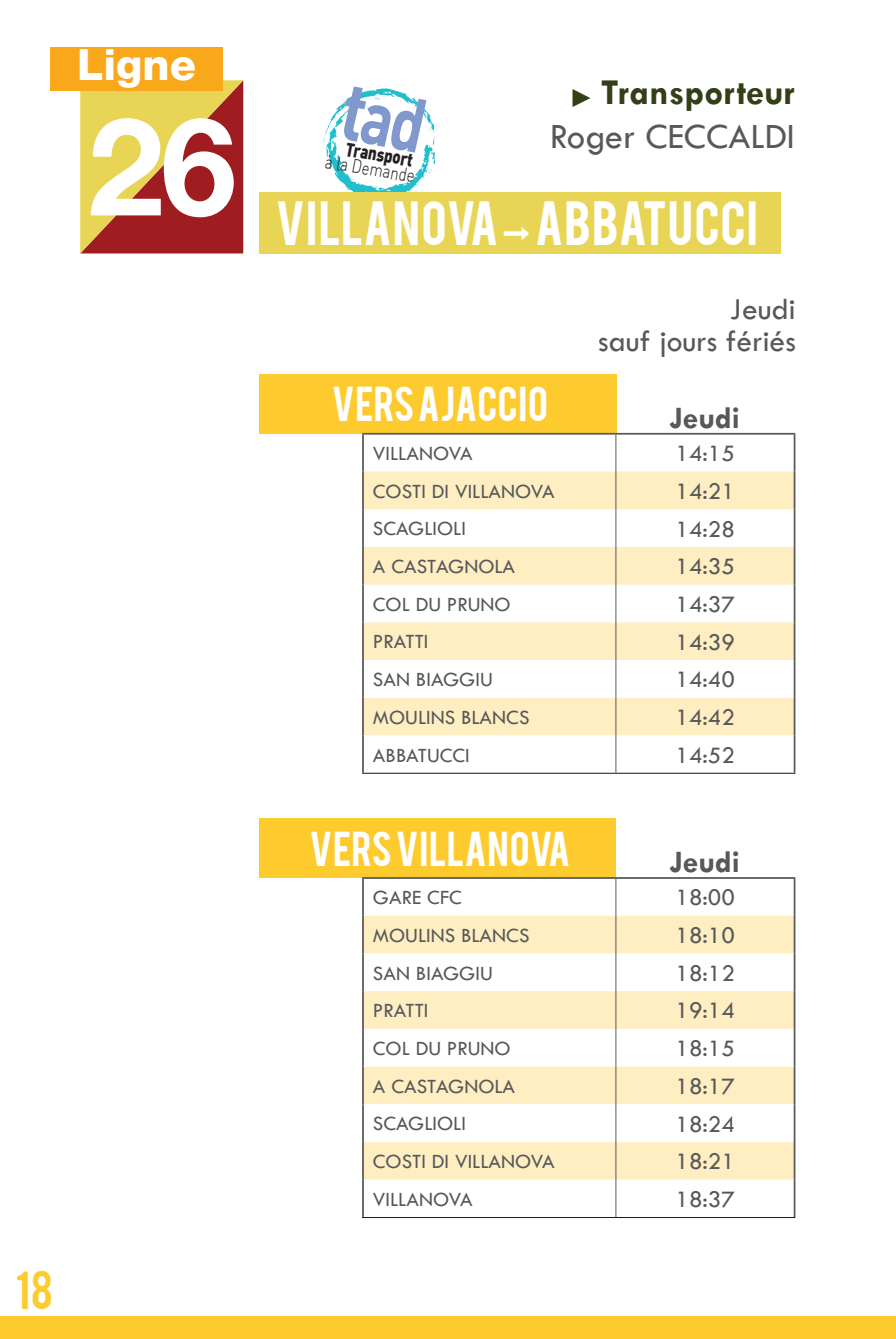
<style>
.page{position:relative;width:896px;height:1339px;background:#fff}
.page>*{position:absolute;margin:0;border:0;box-sizing:border-box;transform-origin:0 0}
.t1{font:700 136.15px "Helvetica Neue LT Pro";color:#fff}
.t2{font:49px "Bebas";letter-spacing:.015em;color:#fff}
.t3{font:800 43.05px "Helvetica Neue LT Pro";color:#fff}
.t4{font:42px "Bebas";color:#fecb2f}
.t5{font:38.5px "Bebas";color:#fff}
.t6{font:36.75px/44.1px "Tw Cen";color:#57585a;text-align:right}
.t7{font:31.5px/31.5px "Tw Cen";color:#57585a;text-align:right}
.t8{font:700 31.5px "Tw Cen";color:#57585a}
.t9{font:24.5px "Tw Cen";color:#57585a}
.t10{font:21px "Tw Cen";color:#57585a}
.t11{font:18.9px "DIN Light Alternate";color:#231f20;scale:.8 1}
.t12{font:900 18.9px "DIN";color:#231f20;scale:.8 1}
.s1{font-family:"Faribole Fleches Br";font-size:35px;color:#323f17}
.s2{font-weight:700;color:#323f17}
.s3{font-family:"Faribole Fleches Br"}
</style>
<div class="page">
<div style="left:259px;top:374px;width:357px;height:59px;background:#fecb2f"></div>
<div style="left:259px;top:818px;width:356px;height:59px;background:#fecb2f"></div>
<svg style="left:322px;top:86px;width:114px;height:106px"></svg>
<div style="left:259px;top:192px;width:521px;height:61px;background:#e9d555"></div>
<svg style="left:80px;top:80px;width:163px;height:173px;background:#c27539"></svg>
<div style="left:51px;top:47px;width:172px;height:44px;background:#f9a71b"></div>
<svg style="left:364px;top:471px;width:429px;height:189px;fill:#feeec2"></svg>
<svg style="left:364px;top:660px;width:429px;height:112px"></svg>
<hr style="left:362px;top:772px;width:254px;height:1px;background:#231f20">
<hr style="left:616px;top:772px;width:179px;height:1px;background:#231f20">
<hr style="left:615px;top:434px;width:1px;height:37px;background:#57585a">
<hr style="left:615px;top:471px;width:1px;height:38px;background:#57585a">
<hr style="left:615px;top:509px;width:1px;height:38px;background:#57585a">
<hr style="left:615px;top:547px;width:1px;height:37px;background:#57585a">
<hr style="left:615px;top:584px;width:1px;height:38px;background:#57585a">
<hr style="left:615px;top:622px;width:1px;height:38px;background:#57585a">
<hr style="left:615px;top:660px;width:1px;height:37px;background:#57585a">
<hr style="left:615px;top:697px;width:1px;height:38px;background:#57585a">
<hr style="left:615px;top:735px;width:1px;height:37px;background:#57585a">
<hr style="left:362px;top:433px;width:254px;height:1px;background:#57585a">
<hr style="left:362px;top:434px;width:2px;height:37px;background:#57585a">
<hr style="left:616px;top:433px;width:179px;height:1px;background:#57585a">
<hr style="left:793px;top:434px;width:2px;height:37px;background:#57585a">
<hr style="left:362px;top:471px;width:2px;height:38px;background:#57585a">
<hr style="left:793px;top:471px;width:2px;height:38px;background:#57585a">
<hr style="left:362px;top:509px;width:2px;height:38px;background:#57585a">
<hr style="left:793px;top:509px;width:2px;height:38px;background:#57585a">
<hr style="left:362px;top:547px;width:2px;height:37px;background:#57585a">
<hr style="left:793px;top:547px;width:2px;height:37px;background:#57585a">
<hr style="left:362px;top:584px;width:2px;height:38px;background:#57585a">
<hr style="left:793px;top:584px;width:2px;height:38px;background:#57585a">
<hr style="left:362px;top:622px;width:2px;height:38px;background:#57585a">
<hr style="left:793px;top:622px;width:2px;height:38px;background:#57585a">
<hr style="left:362px;top:660px;width:2px;height:37px;background:#57585a">
<hr style="left:793px;top:660px;width:2px;height:37px;background:#57585a">
<hr style="left:362px;top:697px;width:2px;height:38px;background:#57585a">
<hr style="left:793px;top:697px;width:2px;height:38px;background:#57585a">
<hr style="left:362px;top:735px;width:2px;height:37px;background:#57585a">
<hr style="left:793px;top:735px;width:2px;height:37px;background:#57585a">
<svg style="left:364px;top:915px;width:429px;height:189px;fill:#feeec2"></svg>
<svg style="left:364px;top:1104px;width:429px;height:112px"></svg>
<hr style="left:362px;top:1216px;width:254px;height:1px;background:#231f20">
<hr style="left:616px;top:1216px;width:179px;height:1px;background:#231f20">
<hr style="left:615px;top:878px;width:1px;height:37px;background:#57585a">
<hr style="left:615px;top:915px;width:1px;height:38px;background:#57585a">
<hr style="left:615px;top:953px;width:1px;height:38px;background:#57585a">
<hr style="left:615px;top:991px;width:1px;height:37px;background:#57585a">
<hr style="left:615px;top:1028px;width:1px;height:38px;background:#57585a">
<hr style="left:615px;top:1066px;width:1px;height:38px;background:#57585a">
<hr style="left:615px;top:1104px;width:1px;height:37px;background:#57585a">
<hr style="left:615px;top:1141px;width:1px;height:38px;background:#57585a">
<hr style="left:615px;top:1179px;width:1px;height:37px;background:#57585a">
<hr style="left:362px;top:877px;width:254px;height:1px;background:#57585a">
<hr style="left:362px;top:878px;width:2px;height:37px;background:#57585a">
<hr style="left:616px;top:877px;width:179px;height:1px;background:#57585a">
<hr style="left:793px;top:878px;width:2px;height:37px;background:#57585a">
<hr style="left:362px;top:915px;width:2px;height:38px;background:#57585a">
<hr style="left:793px;top:915px;width:2px;height:38px;background:#57585a">
<hr style="left:362px;top:953px;width:2px;height:38px;background:#57585a">
<hr style="left:793px;top:953px;width:2px;height:38px;background:#57585a">
<hr style="left:362px;top:991px;width:2px;height:37px;background:#57585a">
<hr style="left:793px;top:991px;width:2px;height:37px;background:#57585a">
<hr style="left:362px;top:1028px;width:2px;height:38px;background:#57585a">
<hr style="left:793px;top:1028px;width:2px;height:38px;background:#57585a">
<hr style="left:362px;top:1066px;width:2px;height:38px;background:#57585a">
<hr style="left:793px;top:1066px;width:2px;height:38px;background:#57585a">
<hr style="left:362px;top:1104px;width:2px;height:37px;background:#57585a">
<hr style="left:793px;top:1104px;width:2px;height:37px;background:#57585a">
<hr style="left:362px;top:1141px;width:2px;height:38px;background:#57585a">
<hr style="left:793px;top:1141px;width:2px;height:38px;background:#57585a">
<hr style="left:362px;top:1179px;width:2px;height:37px;background:#57585a">
<hr style="left:793px;top:1179px;width:2px;height:37px;background:#57585a">
<div style="left:0;top:1315px;width:896px;height:23px;background:#fecb2f"></div>
<h3 class="t3" style="left:77px;top:39px;width:120px">Ligne</h3>
<h1 class="t1" style="left:88px;top:83px;width:150px">26</h1>
<h3 class="t4" style="left:16px;top:1259px;width:39px">18</h3>
<p class="t12" style="left:347px;top:137px;width:87px;rotate:9deg">Transport</p>
<p class="t11" style="left:327px;top:150px;width:115px;rotate:9deg">à la Demande</p>
<h3 class="t6" style="left:549px;top:70px;width:247px"><span class="s1">R</span> <span class="s2">Transporteur<br></span>Roger CECCALDI</h3>
<h2 class="t2" style="left:276px;top:188px;width:483px">VILLANOVA <span class="s3">^</span> ABBATUCCI</h2>
<h3 class="t5" style="left:332px;top:376px;width:218px">VERS AJACCIO</h3>
<h3 class="t7" style="left:598px;top:293px;width:199px">Jeudi<br>sauf jours fériés</h3>
<h3 class="t8" style="left:669px;top:399px;width:72px">Jeudi</h3>
<p class="t10" style="left:373px;top:440px;width:101px">VILLANOVA</p>
<p class="t9" style="left:675px;top:438px;width:61px">14:15</p>
<p class="t10" style="left:373px;top:478px;width:183px">COSTI DI VILLANOVA</p>
<p class="t9" style="left:675px;top:476px;width:61px">14:21</p>
<p class="t10" style="left:373px;top:516px;width:94px">SCAGLIOLI</p>
<p class="t9" style="left:675px;top:514px;width:61px">14:28</p>
<p class="t10" style="left:373px;top:553px;width:144px">A CASTAGNOLA</p>
<p class="t9" style="left:675px;top:551px;width:61px">14:35</p>
<p class="t10" style="left:373px;top:591px;width:139px">COL DU PRUNO</p>
<p class="t9" style="left:675px;top:589px;width:61px">14:37</p>
<p class="t10" style="left:373px;top:629px;width:57px">PRATTI</p>
<p class="t9" style="left:675px;top:627px;width:61px">14:39</p>
<p class="t10" style="left:373px;top:667px;width:121px">SAN BIAGGIU</p>
<p class="t9" style="left:675px;top:665px;width:61px">14:40</p>
<p class="t10" style="left:373px;top:704px;width:158px">MOULINS BLANCS</p>
<p class="t9" style="left:675px;top:702px;width:61px">14:42</p>
<p class="t10" style="left:373px;top:742px;width:98px">ABBATUCCI</p>
<p class="t9" style="left:675px;top:740px;width:61px">14:52</p>
<h3 class="t5" style="left:309px;top:820px;width:262px">VERS VILLANOVA</h3>
<h3 class="t8" style="left:669px;top:843px;width:72px">Jeudi</h3>
<p class="t10" style="left:373px;top:884px;width:90px">GARE CFC</p>
<p class="t9" style="left:675px;top:882px;width:61px">18:00</p>
<p class="t10" style="left:373px;top:922px;width:158px">MOULINS BLANCS</p>
<p class="t9" style="left:675px;top:920px;width:61px">18:10</p>
<p class="t10" style="left:373px;top:960px;width:121px">SAN BIAGGIU</p>
<p class="t9" style="left:675px;top:958px;width:61px">18:12</p>
<p class="t10" style="left:373px;top:997px;width:57px">PRATTI</p>
<p class="t9" style="left:675px;top:995px;width:61px">19:14</p>
<p class="t10" style="left:373px;top:1035px;width:139px">COL du PRUNO</p>
<p class="t9" style="left:675px;top:1033px;width:61px">18:15</p>
<p class="t10" style="left:373px;top:1073px;width:144px">A CASTAGNOLA</p>
<p class="t9" style="left:675px;top:1071px;width:61px">18:17</p>
<p class="t10" style="left:373px;top:1111px;width:94px">SCAGLIOLI</p>
<p class="t9" style="left:675px;top:1109px;width:61px">18:24</p>
<p class="t10" style="left:373px;top:1148px;width:183px">COSTI DI VILLANOVA</p>
<p class="t9" style="left:675px;top:1146px;width:61px">18:21</p>
<p class="t10" style="left:373px;top:1186px;width:101px">VILLANOVA</p>
<p class="t9" style="left:675px;top:1184px;width:61px">18:37</p>
</div>
